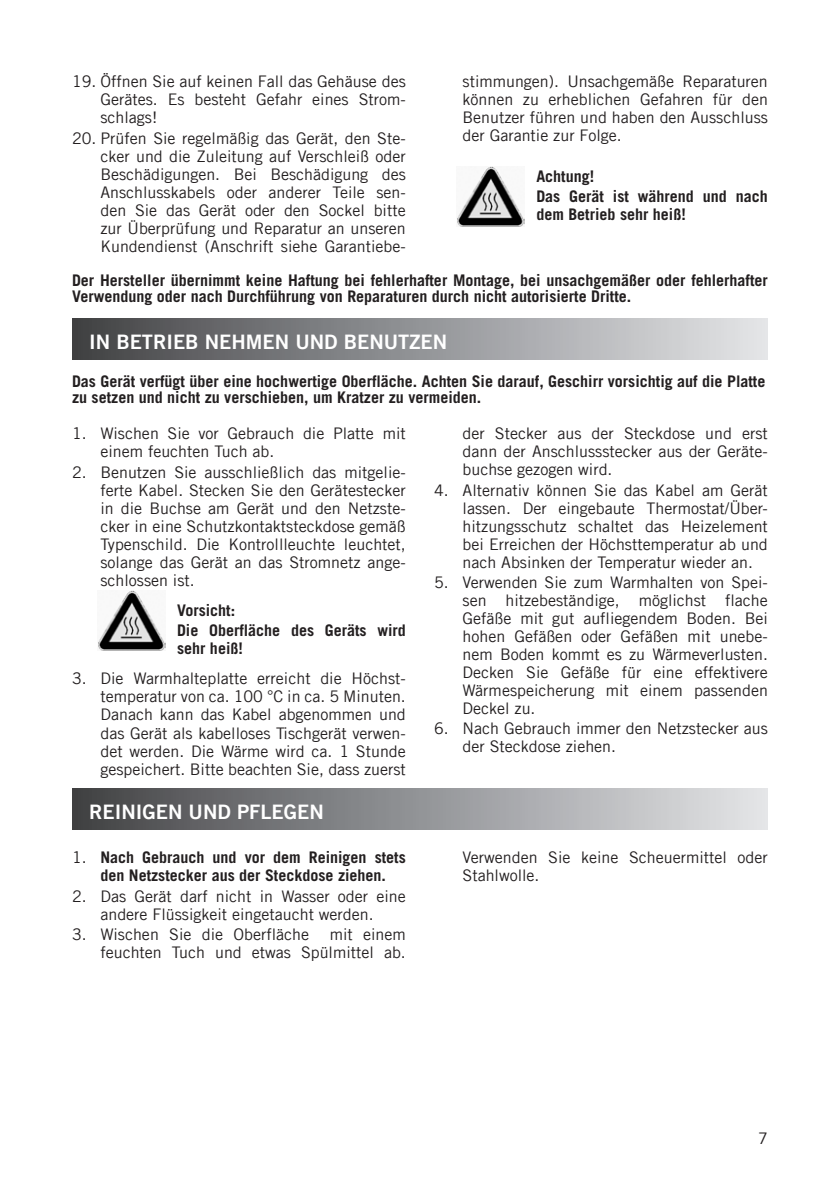
<style>
.page{position:relative;width:840px;height:1191px;background:#fff}
.page>*{position:absolute;margin:0;border:0;box-sizing:border-box;transform-origin:0 0}
.t1{font:20px "Trade Gothic LT Com Bd 2";color:#fff}
.t2{font:16px/18px "Trade Gothic LT Com";color:#231f20;text-align:justify}
.t3{font:700 16px/20.2px "Trade Gothic LT Com";color:#231f20}
.s1{font-weight:400}
</style>
<div class="page">
<div style="left:72px;top:318px;width:695px;height:42px;background:linear-gradient(to right,#424346,#e4e5e8)"></div>
<div style="left:72px;top:788px;width:695px;height:42px;background:linear-gradient(to right,#424346,#e4e5e8)"></div>
<img style="left:457px;top:167px;width:67px;height:59px">
<img style="left:98px;top:591px;width:68px;height:59px">
<p class="t2" style="left:100px;top:72px;width:307px;text-indent:-28px">19. Öffnen Sie auf keinen Fall das Gehäuse des Gerätes. Es besteht Gefahr eines Strom&shy;schlags!</p>
<p class="t2" style="left:100px;top:129px;width:307px;text-indent:-28px">20. Prüfen Sie regelmäßig das Gerät, den Ste&shy;cker und die Zuleitung auf Verschleiß oder Beschädigungen. Bei Beschädigung des Anschlusskabels oder anderer Teile sen&shy;den Sie das Gerät oder den Sockel bitte zur Überprüfung und Reparatur an unseren Kundendienst (Anschrift siehe Garantiebe-</p>
<p class="t2" style="left:462px;top:72px;width:307px">stimmungen). Unsachgemäße Reparaturen können zu erheblichen Gefahren für den Benutzer führen und haben den Ausschluss der Garantie zur Folge.</p>
<p class="t3" style="left:536px;top:166px;width:233px">Achtung!<br>Das Gerät ist während und nach</p>
<p class="t3" style="left:536px;top:204px;width:151px">dem Betrieb sehr heiß!</p>
<p class="t3" style="left:72px;top:271px;width:697px;line-height:16px">Der Hersteller übernimmt keine Haftung bei fehlerhafter Montage, bei unsachgemäßer oder fehlerhafter<br>Verwendung oder nach Durchführung von Reparaturen durch nicht autorisierte Dritte.</p>
<p class="t1" style="left:89px;top:329px;width:359px">I N BETRIEB NEHMEN UND BENUTZEN</p>
<p class="t3" style="left:72px;top:373px;width:694px;line-height:16px">Das Gerät verfügt über eine hochwertige Oberfläche. Achten Sie darauf, Geschirr vorsichtig auf die Platte zu setzen und nicht zu verschieben, um Kratzer zu vermeiden.</p>
<p class="t2" style="left:100px;top:424px;width:306px;text-indent:-28px">1. Wischen Sie vor Gebrauch die Platte mit einem feuchten Tuch ab.</p>
<p class="t2" style="left:100px;top:463px;width:307px;text-indent:-28px">2. Benutzen Sie ausschließlich das mitgelie&shy;ferte Kabel. Stecken Sie den Gerätestecker in die Buchse am Gerät und den Netzste&shy;cker in eine Schutzkontaktsteckdose gemäß Typenschild. Die Kontrollleuchte leuchtet, solange das Gerät an das Stromnetz ange&shy;schlossen ist.</p>
<p class="t3" style="left:177px;top:600px;width:230px">Vorsicht:<br>Die Oberfläche des Geräts wird</p>
<p class="t3" style="left:177px;top:638px;width:67px">sehr heiß!</p>
<p class="t2" style="left:100px;top:669px;width:307px;text-indent:-28px">3. Die Warmhalteplatte erreicht die Höchst&shy;temperatur von ca. 100 °C in ca. 5 Minuten.<br>Danach kann das Kabel abgenommen und das Gerät als kabelloses Tischgerät verwen&shy;det werden. Die Wärme wird ca. 1 Stunde gespeichert. Bitte beachten Sie, dass zuerst</p>
<p class="t1" style="left:89px;top:799px;width:236px">REINIGEN UND PFLEGEN</p>
<p class="t3" style="left:72px;top:848px;width:335px;line-height:18px;text-align:center"><span class="s1">1.</span> Nach Gebrauch und vor dem Reinigen stets den Netzstecker aus der Steckdose ziehen.</p>
<p class="t2" style="left:72px;top:887px;width:335px;text-align:center">2. Das Gerät darf nicht in Wasser oder eine andere Flüssigkeit eingetaucht werden.</p>
<p class="t2" style="left:72px;top:925px;width:238px">3. Wischen Sie die Oberfläche</p>
<p class="t2" style="left:100px;top:925px;width:307px;text-align:right">mit einem<br>feuchten Tuch und etwas Spülmittel ab.</p>
<p class="t2" style="left:462px;top:424px;width:307px">der Stecker aus der Steckdose und erst dann der Anschlussstecker aus der Geräte&shy;buchse gezogen wird.</p>
<p class="t2" style="left:462px;top:481px;width:307px;text-indent:-28px">4. Alternativ können Sie das Kabel am Gerät lassen. Der eingebaute Thermostat/Über&shy;hitzungsschutz schaltet das Heizelement bei Erreichen der Höchsttemperatur ab und nach Absinken der Temperatur wieder an.</p>
<p class="t2" style="left:462px;top:573px;width:307px;text-indent:-28px">5. Verwenden Sie zum Warmhalten von Spei&shy;sen hitzebeständige, möglichst flache Gefäße mit gut aufliegendem Boden. Bei hohen Gefäßen oder Gefäßen mit unebe&shy;nem Boden kommt es zu Wärmeverlusten.<br>Decken Sie Gefäße für eine effektivere Wärmespeicherung mit einem passenden Deckel zu.</p>
<p class="t2" style="left:462px;top:719px;width:307px;text-indent:-28px">6. Nach Gebrauch immer den Netzstecker aus der Steckdose ziehen.</p>
<p class="t2" style="left:462px;top:848px;width:306px">Verwenden Sie keine Scheuermittel oder<br>Stahlwolle.</p>
<p class="t2" style="left:757px;top:1129px;width:11px">7</p>
</div>
